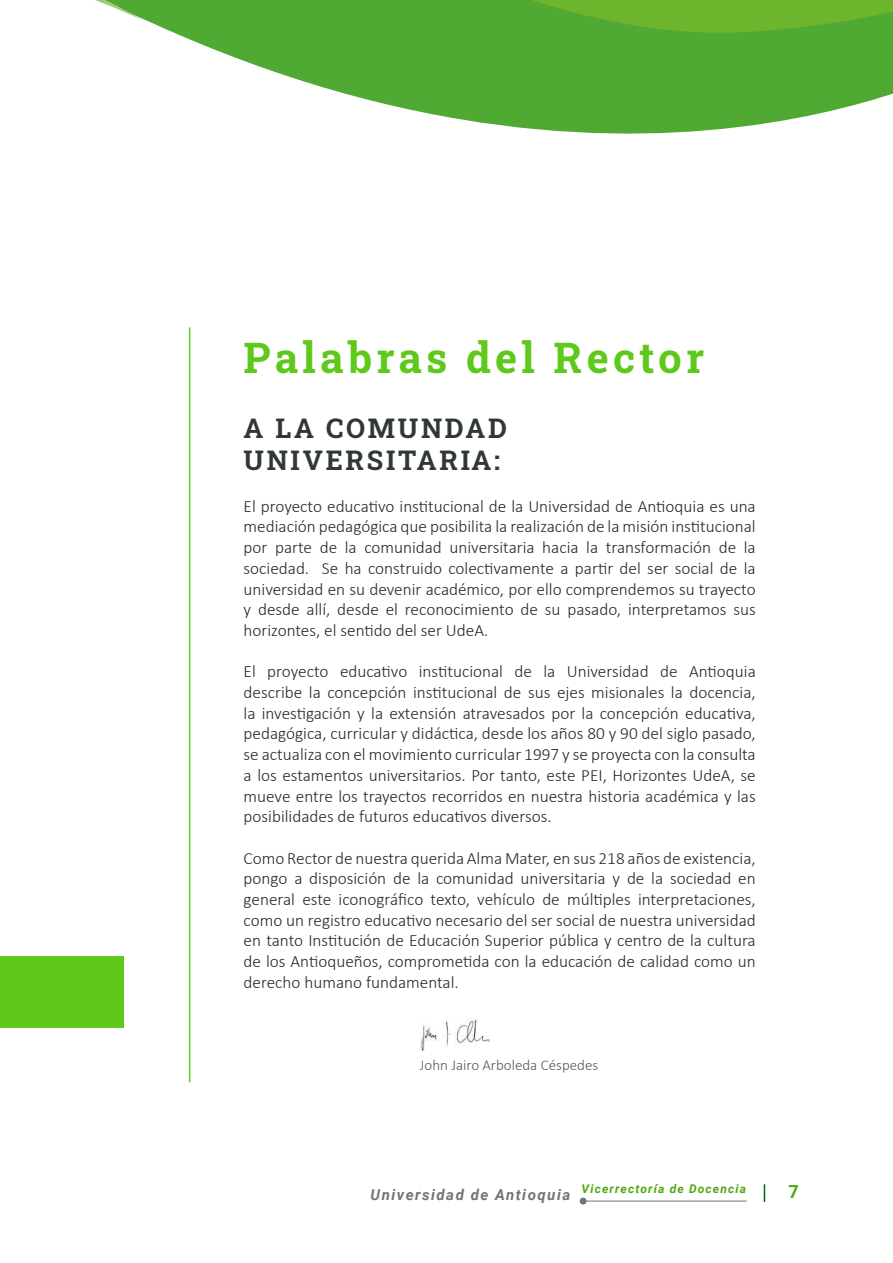
<style>
.page{position:relative;width:893px;height:1263px;background:#fff}
.page>*{position:absolute;margin:0;border:0;box-sizing:border-box;transform-origin:0 0}
.t1{font:700 42px "Roboto Slab";letter-spacing:.1em;color:#5ec91a}
.t2{font:700 27px/32.4px "Roboto Slab";letter-spacing:.1em;color:#303833}
.t3{font:700 18px "Roboto";color:#4ea812}
.t4{font:300 17.25px/20.7px "Calibri";color:#282827;text-align:justify}
.t5{font:300 15px "Calibri";color:#575756}
.t6{font:italic 700 12px "Roboto";letter-spacing:.1em;color:#4ea812}
.s1{font-size:15px;color:#747474}
</style>
<div class="page">
<svg style="left:95px;top:0;width:798px;height:134px;fill:#50a933"></svg>
<div style="left:580px;top:1197px;width:7px;height:7px;background:#747474;border-radius:50%"></div>
<hr style="left:587px;top:1200px;width:159px;height:1px;background:#747474">
<svg style="left:764px;top:1184px;width:1px;height:18px"></svg>
<hr style="left:189px;top:327px;width:1px;height:755px;background:#5ec91a">
<div style="left:0;top:956px;width:123px;height:72px;background:#5ec91a"></div>
<img style="left:420px;top:1017px;width:70px;height:33px">
<h1 class="t1" style="left:244px;top:329px;width:462px">Palabras del Rector</h1>
<h2 class="t2" style="left:244px;top:411px;width:265px">A LA COMUNDAD<br>UNIVERSITARIA:</h2>
<p class="t4" style="left:244px;top:495px;width:514px">El proyecto educativo institucional de la Universidad de Antioquia es una mediación pedagógica que posibilita la realización de la misión institucional por parte de la comunidad universitaria hacia la transformación de la sociedad. Se ha construido colectivamente a partir del ser social de la universidad en su devenir académico, por ello comprendemos su trayecto y desde allí, desde el reconocimiento de su pasado, interpretamos sus horizontes, el sentido del ser UdeA.</p>
<p class="t4" style="left:244px;top:661px;width:514px">El proyecto educativo institucional de la Universidad de Antioquia describe la concepción institucional de sus ejes misionales la docencia, la investigación y la extensión atravesados por la concepción educativa, pedagógica, curricular y didáctica, desde los años 80 y 90 del siglo pasado, se actualiza con el movimiento curricular 1997 y se proyecta con la consulta a los estamentos universitarios. Por tanto, este PEI, Horizontes UdeA, se mueve entre los trayectos recorridos en nuestra historia académica y las posibilidades de futuros educativos diversos.</p>
<p class="t4" style="left:244px;top:847px;width:514px">Como Rector de nuestra querida Alma Mater, en sus 218 años de existencia, pongo a disposición de la comunidad universitaria y de la sociedad en general este iconográfico texto, vehículo de múltiples interpretaciones, como un registro educativo necesario del ser social de nuestra universidad en tanto Institución de Educación Superior pública y centro de la cultura de los Antioqueños, comprometida con la educación de calidad como un derecho humano fundamental.</p>
<p class="t5" style="left:420px;top:1055px;width:180px">John Jairo Arboleda Céspedes</p>
<p class="t6" style="left:371px;top:1181px;width:377px"><span class="s1">Universidad de Antioquia</span> Vicerrectoría de Docencia</p>
<p class="t3" style="left:788px;top:1179px;width:12px">7</p>
</div>
